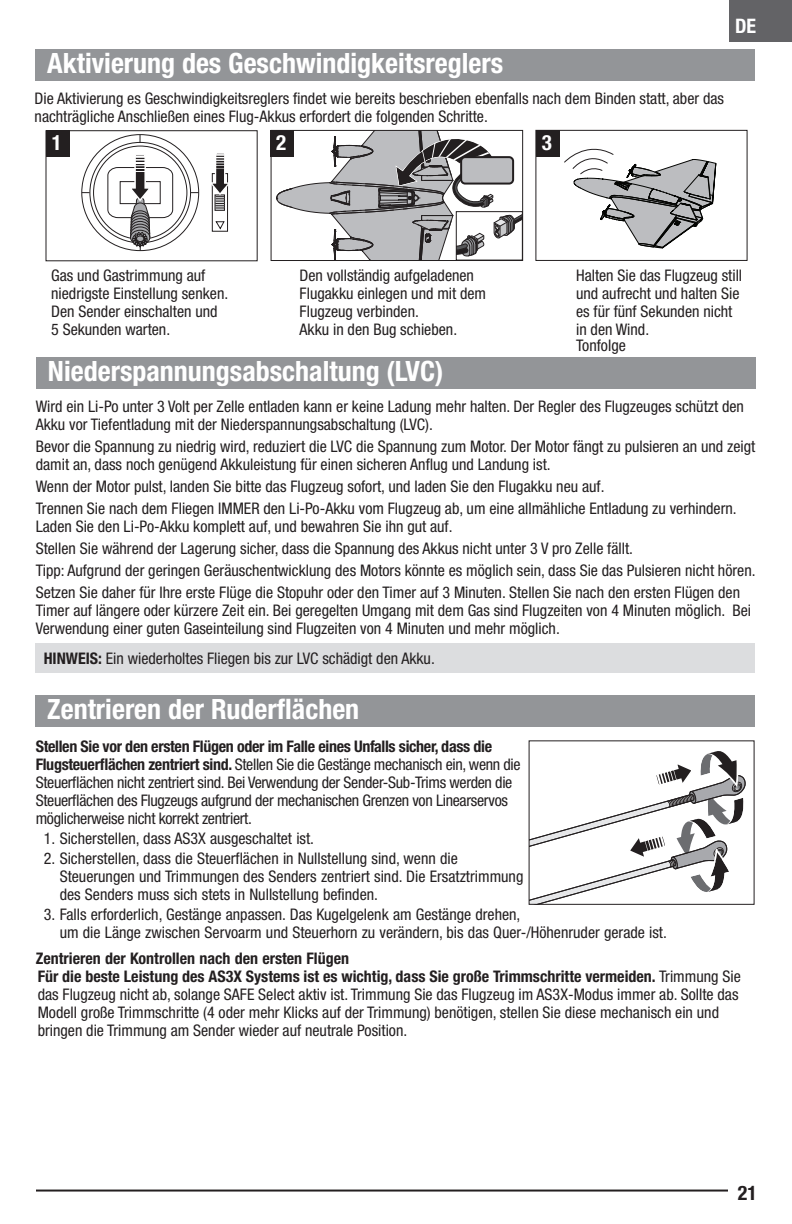
<style>
.page{position:relative;width:792px;height:1224px;background:#fff}
.page>*{position:absolute;margin:0;border:0;box-sizing:border-box;transform-origin:0 0}
.EFL_Main_Header{font:700 condensed 28px "Helvetica Neue LT Std";color:#fff}
.t1{font:700 condensed 21px "Helvetica Neue LT Std";color:#fff}
.t2{font:700 condensed 20px "Helvetica Neue LT Std";color:#fff}
.t3{font:700 condensed 20px "Helvetica Neue LT Std";color:#231f20}
.Body{font:condensed 16px/18px "Helvetica Neue LT Std";color:#231f20}
.Body_Text{font:condensed 16px/18px "Helvetica Neue LT Std";color:#231f20}
.Body_Text-2{font:condensed 16px/18px "Helvetica Neue LT Std";letter-spacing:-.02em;color:#231f20}
.Illustration_callout{font:condensed 16px/18px "Helvetica Neue LT Std";color:#231f20}
.Numbered_list{font:700 condensed 16px "Helvetica Neue LT Std";color:#231f20}
.s1{font-weight:700}
</style>
<div class="page">
<div style="left:729px;top:0;width:63px;height:41px;background:#636366"></div>
<hr style="left:36px;top:1190px;width:692px;height:2px;background:#231f20">
<div style="left:35px;top:643px;width:720px;height:30px;background:#dcdddf"></div>
<div style="left:212px;top:173px;width:16px;height:59px;border:1px solid #231f20"></div>
<div style="left:215px;top:194px;width:10px;height:17px;border:1px solid #231f20"></div>
<svg style="left:214px;top:221px;width:11px;height:10px"></svg>
<svg style="left:211px;top:153px;width:17px;height:56px"></svg>
<div style="left:535px;top:130px;width:213px;height:131px;border:1px solid #231f20"></div>
<svg style="left:82px;top:135px;width:117px;height:116px"></svg>
<svg style="left:90px;top:142px;width:101px;height:101px"></svg>
<div style="left:94px;top:146px;width:93px;height:93px;background:#fff;border-radius:50%"></div>
<div style="left:46px;top:130px;width:212px;height:131px;border:1px solid #231f20"></div>
<svg style="left:107px;top:153px;width:67px;height:98px"></svg>
<div style="left:46px;top:131px;width:24px;height:26px;background:#231f20"></div>
<div style="left:270px;top:131px;width:24px;height:26px;background:#231f20"></div>
<div style="left:536px;top:131px;width:24px;height:26px;background:#231f20"></div>
<svg style="left:276px;top:129px;width:246px;height:132px"></svg>
<div style="left:461px;top:157px;width:52px;height:27px;background:#bcbdc0;border-radius:4px"></div>
<div style="left:460px;top:156px;width:54px;height:29px;border:2px solid #231f20;border-radius:4px"></div>
<svg style="left:564px;top:148px;width:152px;height:101px"></svg>
<div style="left:35px;top:49px;width:720px;height:32px;background:#939598"></div>
<div style="left:36px;top:357px;width:719px;height:32px;background:#939598"></div>
<div style="left:35px;top:695px;width:720px;height:32px;background:#939598"></div>
<svg style="left:531px;top:751px;width:215px;height:152px"></svg>
<div style="left:529px;top:740px;width:226px;height:165px;border:1px solid #231f20"></div>
<p class="EFL_Main_Header" style="left:47px;top:46px;width:458px">Aktivierung des Geschwindigkeitsreglers</p>
<p class="Body" style="left:35px;top:89px;width:691px">Die Aktivierung es Geschwindigkeitsreglers findet wie bereits beschrieben ebenfalls nach dem Binden statt, aber das nachträgliche Anschließen eines Flug-Akkus erfordert die folgenden Schritte.</p>
<p class="t1" style="left:52px;top:130px;width:12px">1</p>
<p class="t1" style="left:276px;top:130px;width:12px">2</p>
<p class="t1" style="left:542px;top:130px;width:12px">3</p>
<p class="t2" style="left:735px;top:14px;width:23px">DE</p>
<p class="Illustration_callout" style="left:51px;top:266px;width:179px">Gas und Gastrimmung auf niedrigste Einstellung senken.</p>
<p class="Illustration_callout" style="left:51px;top:302px;width:168px">Den Sender einschalten und<br>5 Sekunden warten.</p>
<p class="Illustration_callout" style="left:300px;top:266px;width:188px">Den vollständig aufgeladenen<br>Flugakku einlegen und mit dem<br>Flugzeug verbinden.</p>
<p class="Illustration_callout" style="left:300px;top:320px;width:159px">Akku in den Bug schieben.</p>
<p class="EFL_Main_Header" style="left:48px;top:354px;width:397px">Niederspannungsabschaltung (LVC)</p>
<p class="Illustration_callout" style="left:576px;top:266px;width:168px">Halten Sie das Flugzeug still und aufrecht und halten Sie es für fünf Sekunden nicht in den Wind.</p>
<p class="Illustration_callout" style="left:576px;top:336px;width:51px">Tonfolge</p>
<p class="Body" style="left:36px;top:397px;width:710px">Wird ein Li-Po unter 3 Volt per Zelle entladen kann er keine Ladung mehr halten. Der Regler des Flugzeuges schützt den<br>Akku vor Tiefentladung mit der Niederspannungsabschaltung (LVC).</p>
<p class="Body" style="left:36px;top:437px;width:721px">Bevor die Spannung zu niedrig wird, reduziert die LVC die Spannung zum Motor. Der Motor fängt zu pulsieren an und zeigt damit an, dass noch genügend Akkuleistung für einen sicheren Anflug und Landung ist.</p>
<p class="Body" style="left:36px;top:477px;width:570px">Wenn der Motor pulst, landen Sie bitte das Flugzeug sofort, und laden Sie den Flugakku neu auf.</p>
<p class="Body" style="left:36px;top:499px;width:702px">Trennen Sie nach dem Fliegen IMMER den Li-Po-Akku vom Flugzeug ab, um eine allmähliche Entladung zu verhindern.<br>Laden Sie den Li-Po-Akku komplett auf, und bewahren Sie ihn gut auf.</p>
<p class="Body" style="left:36px;top:539px;width:599px">Stellen Sie während der Lagerung sicher, dass die Spannung des Akkus nicht unter 3 V pro Zelle fällt.</p>
<p class="Body" style="left:36px;top:561px;width:721px">Tipp: Aufgrund der geringen Geräuschentwicklung des Motors könnte es möglich sein, dass Sie das Pulsieren nicht hören.</p>
<p class="Body" style="left:36px;top:583px;width:717px">Setzen Sie daher für Ihre erste Flüge die Stopuhr oder den Timer auf 3 Minuten. Stellen Sie nach den ersten Flügen den<br>Timer auf längere oder kürzere Zeit ein. Bei geregelten Umgang mit dem Gas sind Flugzeiten von 4 Minuten möglich. Bei<br>Verwendung einer guten Gaseinteilung sind Flugzeiten von 4 Minuten und mehr möglich.</p>
<p class="Body" style="left:44px;top:649px;width:393px"><span class="s1">HINWEIS:</span> Ein wiederholtes Fliegen bis zur LVC schädigt den Akku.</p>
<p class="EFL_Main_Header" style="left:47px;top:692px;width:314px">Zentrieren der Ruderflächen</p>
<p class="Body_Text-2" style="left:36px;top:737px;width:486px"><span class="s1">Stellen Sie vor den ersten Flügen oder im Falle eines Unfalls sicher, dass die Flugsteuerflächen zentriert sind.</span> Stellen Sie die Gestänge mechanisch ein, wenn die Steuerflächen nicht zentriert sind. Bei Verwendung der Sender-Sub-Trims werden die Steuerflächen des Flugzeugs aufgrund der mechanischen Grenzen von Linearservos möglicherweise nicht korrekt zentriert.</p>
<p class="Body_Text" style="left:44px;top:829px;width:272px">1. Sicherstellen, dass AS3X ausgeschaltet ist.</p>
<p class="Body_Text" style="left:60px;top:849px;width:465px;text-indent:-16px">2. Sicherstellen, dass die Steuerflächen in Nullstellung sind, wenn die<br>Steuerungen und Trimmungen des Senders zentriert sind. Die Ersatztrimmung des Senders muss sich stets in Nullstellung befinden.</p>
<p class="Body_Text" style="left:60px;top:905px;width:609px;text-indent:-16px">3. Falls erforderlich, Gestänge anpassen. Das Kugelgelenk am Gestänge drehen,<br>um die Länge zwischen Servoarm und Steuerhorn zu verändern, bis das Quer-/Höhenruder gerade ist.</p>
<p class="Numbered_list" style="left:36px;top:948px;width:315px">Zentrieren der Kontrollen nach den ersten Flügen</p>
<p class="Body_Text" style="left:38px;top:967px;width:705px"><span class="s1">Für die beste Leistung des AS3X Systems ist es wichtig, dass Sie große Trimmschritte vermeiden.</span> Trimmung Sie das Flugzeug nicht ab, solange SAFE Select aktiv ist. Trimmung Sie das Flugzeug im AS3X-Modus immer ab. Sollte das Modell große Trimmschritte (4 oder mehr Klicks auf der Trimmung) benötigen, stellen Sie diese mechanisch ein und bringen die Trimmung am Sender wieder auf neutrale Position.</p>
<p class="t3" style="left:738px;top:1181px;width:21px">21</p>
</div>
